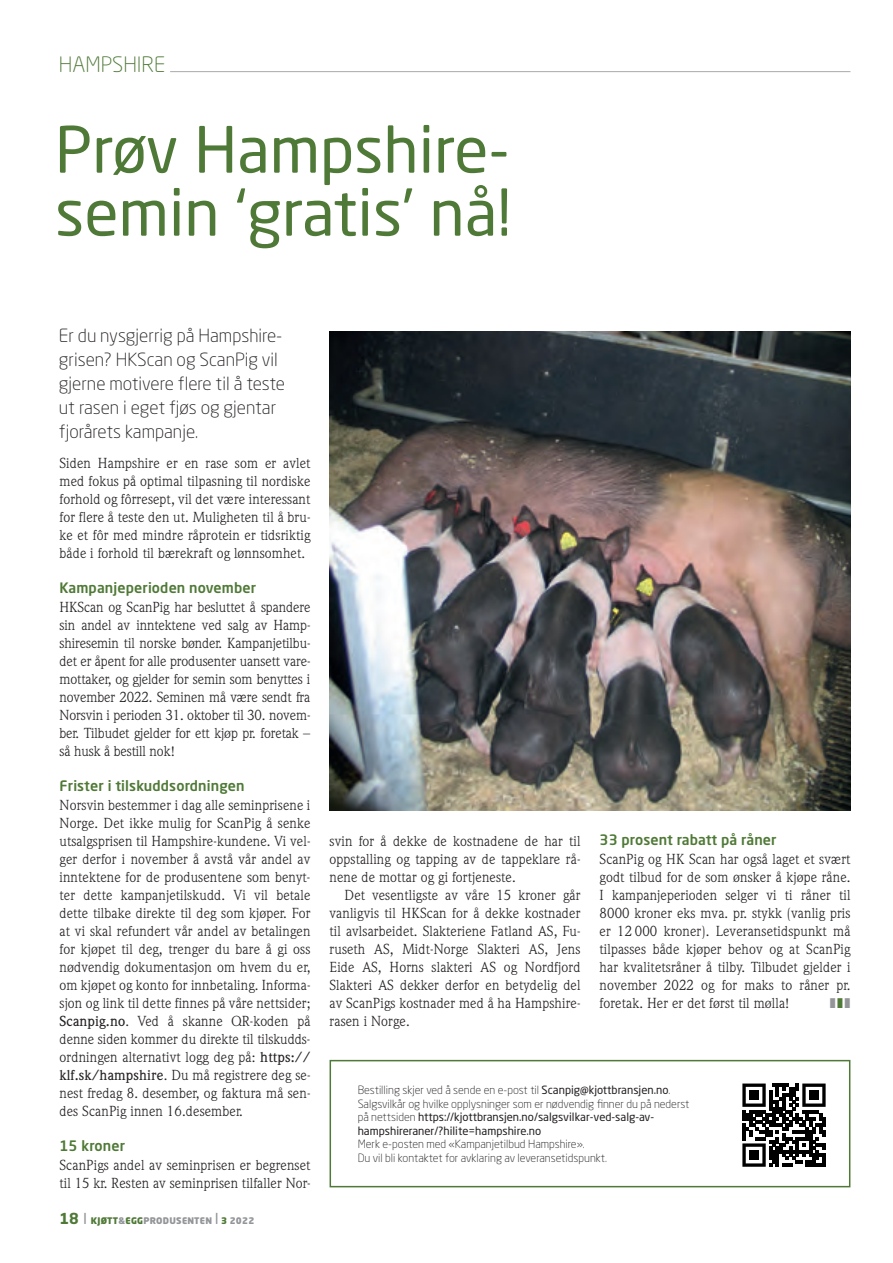
<style>
.page{position:relative;width:893px;height:1263px;background:#fff}
.page>*{position:absolute;margin:0;border:0;box-sizing:border-box;transform-origin:0 0}
.t1{font:63px/63px "Neo Sans Std";color:#4f7936}
.t2{font:300 21px "Neo Sans Std";color:#4f7936}
.t3{font:300 18px/24px "Neo Sans Std";color:#231f20}
.t4{font:14.25px/18px "Weidemann Std";letter-spacing:.01em;color:#231f20;text-align:justify}
.t5{font:500 14.25px "Neo Sans Std";letter-spacing:.01em;color:#4f7936}
.t6{font:14.25px "Zapf Dingbats ITC";color:#939598}
.t7{font:300 11.25px/13.5px "Neo Sans Std";color:#231f20}
.t8{font:900 9px "Neo Sans Std";letter-spacing:.03em;color:#939598}
.s1{font-weight:500}
.s2{font-weight:700;font-size:15px;color:#4f7936}
.s3{font-weight:400;font-size:15px}
.s4{color:#4f7936}
.s5{font-weight:400}
</style>
<div class="page">
<hr style="left:170px;top:71px;width:680px;height:1px;background:#a8a9ad">
<img style="left:330px;top:332px;width:520px;height:478px">
<div style="left:330px;top:1060px;width:520px;height:127px;border:2px solid #4f7936"></div>
<svg style="left:742px;top:1083px;width:84px;height:84px"></svg>
<div style="left:749px;top:1090px;width:10px;height:10px;background:#000"></div>
<div style="left:809px;top:1090px;width:10px;height:10px;background:#000"></div>
<div style="left:749px;top:1150px;width:10px;height:10px;background:#000"></div>
<h2 class="t2" style="left:59px;top:52px;width:108px">HAMPSHIRE</h2>
<h1 class="t1" style="left:55px;top:117px;width:457px">Prøv Hampshire&shy;semin ‘gratis’ nå!</h1>
<p class="t3" style="left:59px;top:323px;width:228px">Er du nysgjerrig på Hampshire&shy;grisen? HKScan og ScanPig vil gjerne motivere flere til å teste ut rasen i eget fjøs og gjentar fjorårets kampanje.</p>
<p class="t4" style="left:60px;top:454px;width:252px">Siden Hampshire er en rase som er avlet med fokus på optimal tilpasning til nordiske forhold og fôrresept, vil det være interessant for flere å teste den ut. Muligheten til å bru&shy;ke et fôr med mindre råprotein er tidsriktig både i forhold til bærekraft og lønnsomhet.</p>
<p class="t5" style="left:60px;top:579px;width:198px">Kampanjeperioden november</p>
<p class="t4" style="left:60px;top:598px;width:252px">HKScan og ScanPig har besluttet å spandere sin andel av inntektene ved salg av Hamp&shy;shiresemin til norske bønder. Kampanjetilbu&shy;det er åpent for alle produsenter uansett vare&shy;mottaker, og gjelder for semin som benyttes i november 2022. Seminen må være sendt fra Norsvin i perioden 31. oktober til 30. novem&shy;ber. Tilbudet gjelder for ett kjøp pr. foretak – så husk å bestill nok!</p>
<p class="t5" style="left:60px;top:777px;width:187px">Frister i tilskuddsordningen</p>
<p class="t4" style="left:60px;top:796px;width:252px">Norsvin bestemmer i dag alle seminprisene i Norge. Det ikke mulig for ScanPig å senke utsalgsprisen til Hampshire-kundene. Vi vel&shy;ger derfor i november å avstå vår andel av inntektene for de produsentene som benyt&shy;ter dette kampanjetilskudd. Vi vil betale dette tilbake direkte til deg som kjøper. For at vi skal refundert vår andel av betalingen for kjøpet til deg, trenger du bare å gi oss nødvendig dokumentasjon om hvem du er, om kjøpet og konto for innbetaling. Informa&shy;sjon og link til dette finnes på våre nettsider; <span class="s1">Scanpig.no</span>. Ved å skanne QR-koden på denne siden kommer du direkte til tilskudds&shy;ordningen alternativt logg deg på: <span class="s1">https:// klf.sk/hampshire</span>. Du må registrere deg se&shy;nest fredag 8. desember, og faktura må sen&shy;des ScanPig innen 16.desember.</p>
<p class="t5" style="left:60px;top:1137px;width:67px">15 kroner</p>
<p class="t4" style="left:60px;top:1156px;width:252px">ScanPigs andel av seminprisen er begrenset til 15 kr. Resten av seminprisen tilfaller Nor-</p>
<p class="t8" style="left:60px;top:1215px;width:196px"><span class="s2">18</span> <span class="s3">I</span> <span class="s4">KJØTT</span>&amp;<span class="s4">EGG</span>PRODUSENTEN <span class="s3">I</span> <span class="s4">3</span> 2022</p>
<p class="t4" style="left:330px;top:832px;width:252px">svin for å dekke de kostnadene de har til oppstalling og tapping av de tappeklare rå&shy;nene de mottar og gi fortjeneste.</p>
<p class="t4" style="left:330px;top:886px;width:252px;text-indent:15px">Det vesentligste av våre 15 kroner går vanligvis til HKScan for å dekke kostnader til avlsarbeidet. Slakteriene Fatland AS, Fu&shy;ruseth AS, Midt-Norge Slakteri AS, Jens Eide AS, Horns slakteri AS og Nordfjord Slakteri AS dekker derfor en betydelig del av ScanPigs kostnader med å ha Hampshire&shy;rasen i Norge.</p>
<p class="t5" style="left:600px;top:831px;width:179px">33 prosent rabatt på råner</p>
<p class="t4" style="left:600px;top:850px;width:252px">ScanPig og HK Scan har også laget et svært godt tilbud for de som ønsker å kjøpe råne.<br>I kampanjeperioden selger vi ti råner til 8000 kroner eks mva. pr. stykk (vanlig pris er 12 000 kroner). Leveransetidspunkt må tilpasses både kjøper behov og at ScanPig har kvalitetsråner å tilby. Tilbudet gjelder i november 2022 og for maks to råner pr. foretak. Her er det først til mølla!</p>
<p class="t6" style="left:830px;top:996px;width:22px">❚<span class="s4">❚</span>❚</p>
<p class="t7" style="left:358px;top:1083px;width:333px">Bestilling skjer ved å sende en e-post til <span class="s5">Scanpig@kjottbransjen.no</span>.<br>Salgsvilkår og hvilke opplysninger som er nødvendig finner du på nederst på nettsiden <span class="s5">https://kjottbransjen.no/salgsvilkar-ved-salg-av&shy;hampshireraner/?hilite=hampshire.no</span></p>
<p class="t7" style="left:358px;top:1137px;width:251px">Merk e-posten med «Kampanjetilbud Hampshire».<br>Du vil bli kontaktet for avklaring av leveransetidspunkt.</p>
</div>
